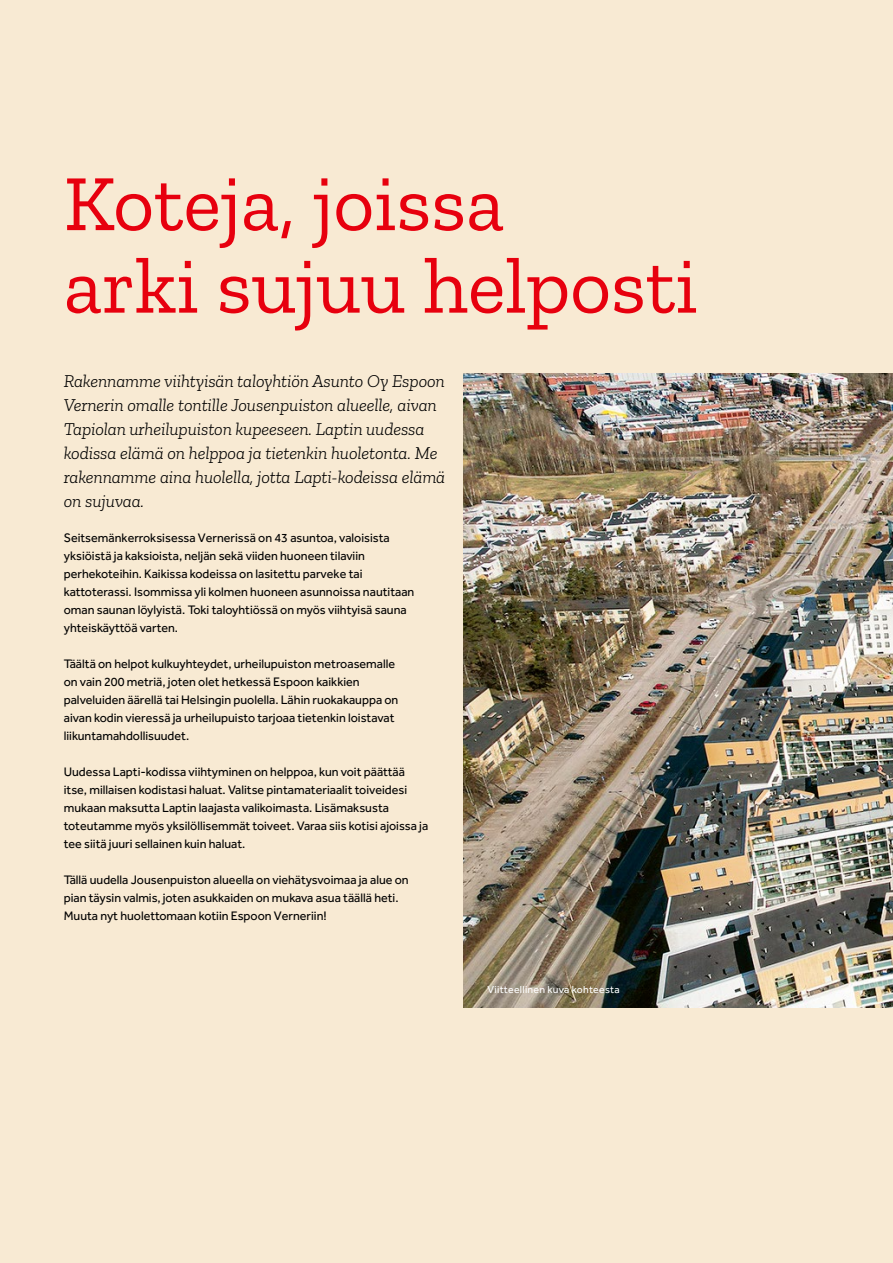
<style>
.page{position:relative;width:893px;height:1263px;background:#f8ead3}
.page>*{position:absolute;margin:0;border:0;box-sizing:border-box;transform-origin:0 0}
.Otsikko{font:79.5px/82.5px "Zilla Slab";color:#e7000e}
.Ingressi{font:italic 300 18px/24px "Zilla Slab";letter-spacing:-.01em;color:#000}
.Leipäteksti{font:12.75px/18px "Effra";color:#000}
.t1{font:10.5px "Effra";letter-spacing:.025em;color:#fff}
</style>
<div class="page">
<img style="left:463px;top:373px;width:430px;height:635px">
<p class="Otsikko" style="left:64px;top:163px;width:635px">Koteja, joissa<br>arki sujuu helposti</p>
<p class="Ingressi" style="left:64px;top:369px;width:383px">Rakennamme viihtyisän taloyhtiön Asunto Oy Espoon Vernerin omalle tontille Jousenpuiston alueelle, aivan Tapiolan urheilupuiston kupeeseen. Laptin uudessa kodissa elämä on helppoa ja tietenkin huoletonta. Me rakennamme aina huolella, jotta Lapti-kodeissa elämä on sujuvaa.</p>
<p class="Leipäteksti" style="left:64px;top:529px;width:352px">Seitsemänkerroksisessa Vernerissä on 43 asuntoa, valoisista yksiöistä ja kaksioista, neljän sekä viiden huoneen tilaviin perhekoteihin. Kaikissa kodeissa on lasitettu parveke tai kattoterassi. Isommissa yli kolmen huoneen asunnoissa nautitaan oman saunan löylyistä. Toki taloyhtiössä on myös viihtyisä sauna yhteiskäyttöä varten.</p>
<p class="Leipäteksti" style="left:64px;top:655px;width:336px">Täältä on helpot kulkuyhteydet, urheilupuiston metroasemalle on vain 200 metriä, joten olet hetkessä Espoon kaikkien palveluiden äärellä tai Helsingin puolella. Lähin ruokakauppa on aivan kodin vieressä ja urheilupuisto tarjoaa tietenkin loistavat liikuntamahdollisuudet.</p>
<p class="Leipäteksti" style="left:64px;top:763px;width:366px">Uudessa Lapti-kodissa viihtyminen on helppoa, kun voit päättää itse, millaisen kodistasi haluat. Valitse pintamateriaalit toiveidesi mukaan maksutta Laptin laajasta valikoimasta. Lisämaksusta toteutamme myös yksilöllisemmät toiveet. Varaa siis kotisi ajoissa ja tee siitä juuri sellainen kuin haluat.</p>
<p class="Leipäteksti" style="left:64px;top:871px;width:346px">Tällä uudella Jousenpuiston alueella on viehätysvoimaa ja alue on pian täysin valmis, joten asukkaiden on mukava asua täällä heti.<br>Muuta nyt huolettomaan kotiin Espoon Verneriin!</p>
<p class="t1" style="left:488px;top:983px;width:134px">Viitteellinen kuva kohteesta</p>
</div>
